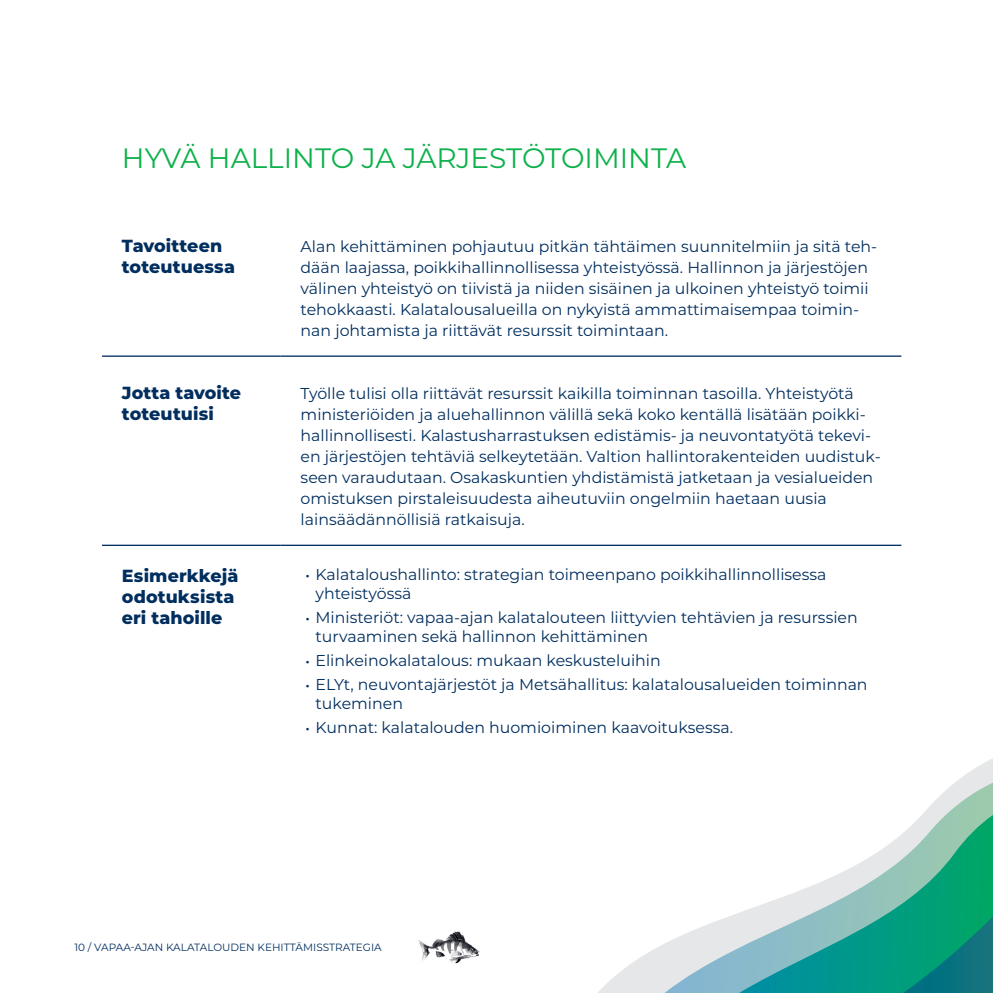
<style>
.page{position:relative;width:993px;height:993px;background:#fff}
.page>*{position:absolute;margin:0;border:0;box-sizing:border-box;transform-origin:0 0}
.Apuotsikko_1{font:28px "Montserrat";color:#0db14b}
.Apuotsikko_2{font:800 17.5px/21px "Montserrat";letter-spacing:.005em;color:#002e5e}
.Apuotsikko_1-2{font:800 17.5px/21px "Montserrat";letter-spacing:.005em;color:#002e5e}
.Leipäteksti_ei_sisen{font:15.75px/21px "Montserrat";color:#002e5e}
.t1{font:10.5px "Montserrat";color:#002e5e}
.s1{font-weight:500;font-size:14px}
</style>
<div class="page">
<img style="left:418px;top:931px;width:62px;height:33px">
<hr style="left:102px;top:355px;width:179px;height:1px;background:#002e5e">
<hr style="left:281px;top:355px;width:620px;height:1px;background:#002e5e">
<hr style="left:102px;top:544px;width:179px;height:1px;background:#002e5e">
<hr style="left:281px;top:544px;width:620px;height:1px;background:#002e5e">
<svg style="left:599px;top:759px;width:393px;height:233px"></svg>
<svg style="left:664px;top:782px;width:328px;height:210px"></svg>
<svg style="left:738px;top:814px;width:254px;height:102px"></svg>
<svg style="left:711px;top:916px;width:281px;height:76px;background:#3da59e"></svg>
<p class="Apuotsikko_1" style="left:122px;top:139px;width:565px">HYVÄ HALLINTO JA JÄRJESTÖTOIMINTA</p>
<p class="Apuotsikko_1-2" style="left:122px;top:234px;width:115px">Tavoitteen toteutuessa</p>
<p class="Leipäteksti_ei_sisen" style="left:300px;top:235px;width:578px">Alan kehittäminen pohjautuu pitkän tähtäimen suunnitelmiin ja sitä teh&shy;dään laajassa, poikkihallinnollisessa yhteistyössä. Hallinnon ja järjestöjen välinen yhteistyö on tiivistä ja niiden sisäinen ja ulkoinen yhteistyö toimii tehokkaasti. Kalatalousalueilla on nykyistä ammattimaisempaa toimin&shy;nan johtamista ja riittävät resurssit toimintaan.</p>
<p class="Apuotsikko_2" style="left:122px;top:381px;width:121px">Jotta tavoite toteutuisi</p>
<p class="Leipäteksti_ei_sisen" style="left:300px;top:382px;width:581px">Työlle tulisi olla riittävät resurssit kaikilla toiminnan tasoilla. Yhteistyötä ministeriöiden ja aluehallinnon välillä sekä koko kentällä lisätään poikki&shy;hallinnollisesti. Kalastusharrastuksen edistämis- ja neuvontatyötä tekevi&shy;en järjestöjen tehtäviä selkeytetään. Valtion hallintorakenteiden uudistuk&shy;seen varaudutaan. Osakaskuntien yhdistämistä jatketaan ja vesialueiden omistuksen pirstaleisuudesta aiheutuviin ongelmiin haetaan uusia lainsäädännöllisiä ratkaisuja.</p>
<p class="Apuotsikko_2" style="left:122px;top:564px;width:118px">Esimerkkejä</p>
<p class="Apuotsikko_2" style="left:122px;top:585px;width:114px">odotuksista eri tahoille</p>
<p class="Leipäteksti_ei_sisen" style="left:315px;top:564px;width:512px;line-height:18.9px;text-indent:-10px"><span class="s1">•</span> Kalataloushallinto: strategian toimeenpano poikkihallinnollisessa yhteistyössä</p>
<p class="Leipäteksti_ei_sisen" style="left:315px;top:607px;width:543px;line-height:18.9px;text-indent:-10px"><span class="s1">•</span> Ministeriöt: vapaa-ajan kalatalouteen liittyvien tehtävien ja resurssien turvaaminen sekä hallinnon kehittäminen</p>
<p class="Leipäteksti_ei_sisen" style="left:305px;top:649px;width:356px"><span class="s1">•</span> Elinkeinokalatalous: mukaan keskusteluihin</p>
<p class="Leipäteksti_ei_sisen" style="left:315px;top:674px;width:553px;line-height:18.9px;text-indent:-10px"><span class="s1">•</span> ELYt, neuvontajärjestöt ja Metsähallitus: kalatalousalueiden toiminnan tukeminen</p>
<p class="Leipäteksti_ei_sisen" style="left:305px;top:715px;width:429px"><span class="s1">•</span> Kunnat: kalatalouden huomioiminen kaavoituksessa.</p>
<p class="t1" style="left:74px;top:939px;width:309px">10 / VAPAA-AJAN KALATALOUDEN KEHITTÄMISSTRATEGIA</p>
</div>
